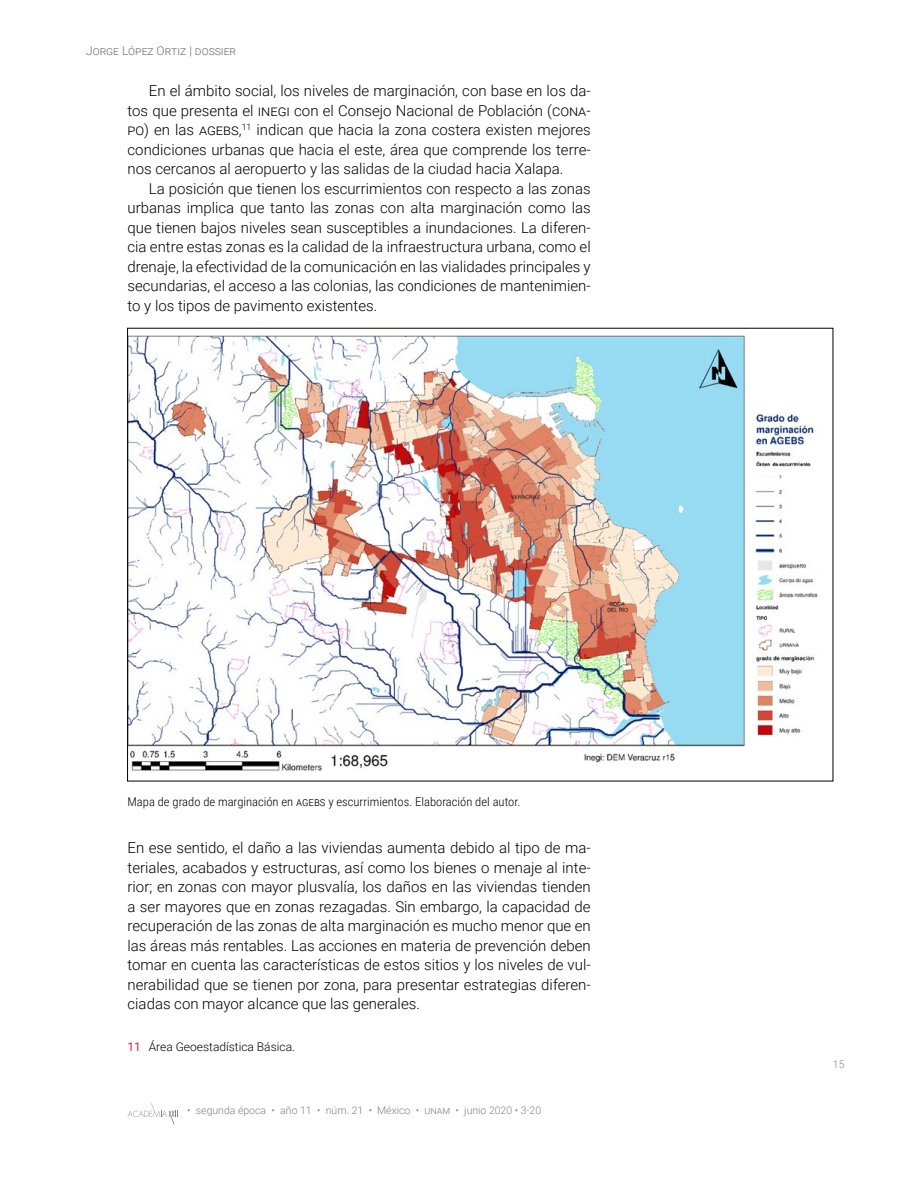
<style>
.page{position:relative;width:918px;height:1188px;background:#fff}
.page>*{position:absolute;margin:0;border:0;box-sizing:border-box;transform-origin:0 0}
.t1{font:300 15px/19.5px "Roboto";color:#000;text-align:justify}
.t2{font:300 12px "Roboto Condensed";color:#000;scale:1.05 1}
.t3{font:300 12px "Roboto";color:#000}
.t4{font:300 12px "Roboto";color:#6d6e71}
.t5{font:300 10.5px "Roboto";color:#808285}
.s1{font-weight:400;color:#ed1a3b}
</style>
<div class="page">
<svg style="left:128px;top:1103px;width:50px;height:21px"></svg>
<img style="left:129px;top:332px;width:689px;height:439px">
<p class="t4" style="left:86px;top:43px;width:152px">Jorge López Ortiz | dossier</p>
<p class="t1" style="left:128px;top:81px;width:465px;text-indent:21px">En el ámbito social, los niveles de marginación, con base en los da&shy;tos que presenta el inegi con el Consejo Nacional de Población (cona&shy;po) en las agebs,<sup>11</sup> indican que hacia la zona costera existen mejores condiciones urbanas que hacia el este, área que comprende los terre&shy;nos cercanos al aeropuerto y las salidas de la ciudad hacia Xalapa.</p>
<p class="t1" style="left:128px;top:178px;width:465px;text-indent:21px">La posición que tienen los escurrimientos con respecto a las zonas urbanas implica que tanto las zonas con alta marginación como las que tienen bajos niveles sean susceptibles a inundaciones. La diferen&shy;cia entre estas zonas es la calidad de la infraestructura urbana, como el drenaje, la efectividad de la comunicación en las vialidades principales y secundarias, el acceso a las colonias, las condiciones de mantenimien&shy;to y los tipos de pavimento existentes.</p>
<p class="t2" style="left:128px;top:793px;width:376px">Mapa de grado de marginación en agebs y escurrimientos. Elaboración del autor.</p>
<p class="t1" style="left:128px;top:838px;width:465px">En ese sentido, el daño a las viviendas aumenta debido al tipo de ma&shy;teriales, acabados y estructuras, así como los bienes o menaje al inte&shy;rior; en zonas con mayor plusvalía, los daños en las viviendas tienden a ser mayores que en zonas rezagadas. Sin embargo, la capacidad de recuperación de las zonas de alta marginación es mucho menor que en las áreas más rentables. Las acciones en materia de prevención deben tomar en cuenta las características de estos sitios y los niveles de vul&shy;nerabilidad que se tienen por zona, para presentar estrategias diferen&shy;ciadas con mayor alcance que las generales.</p>
<p class="t3" style="left:128px;top:1038px;width:169px"><span class="s1">11</span> Área Geoestadística Básica.</p>
<p class="t5" style="left:187px;top:1103px;width:356px">• segunda época • año 11 • núm. 21 • México • unam • junio 2020 • 3-20</p>
<p class="t5" style="left:833px;top:1057px;width:13px">15</p>
</div>
